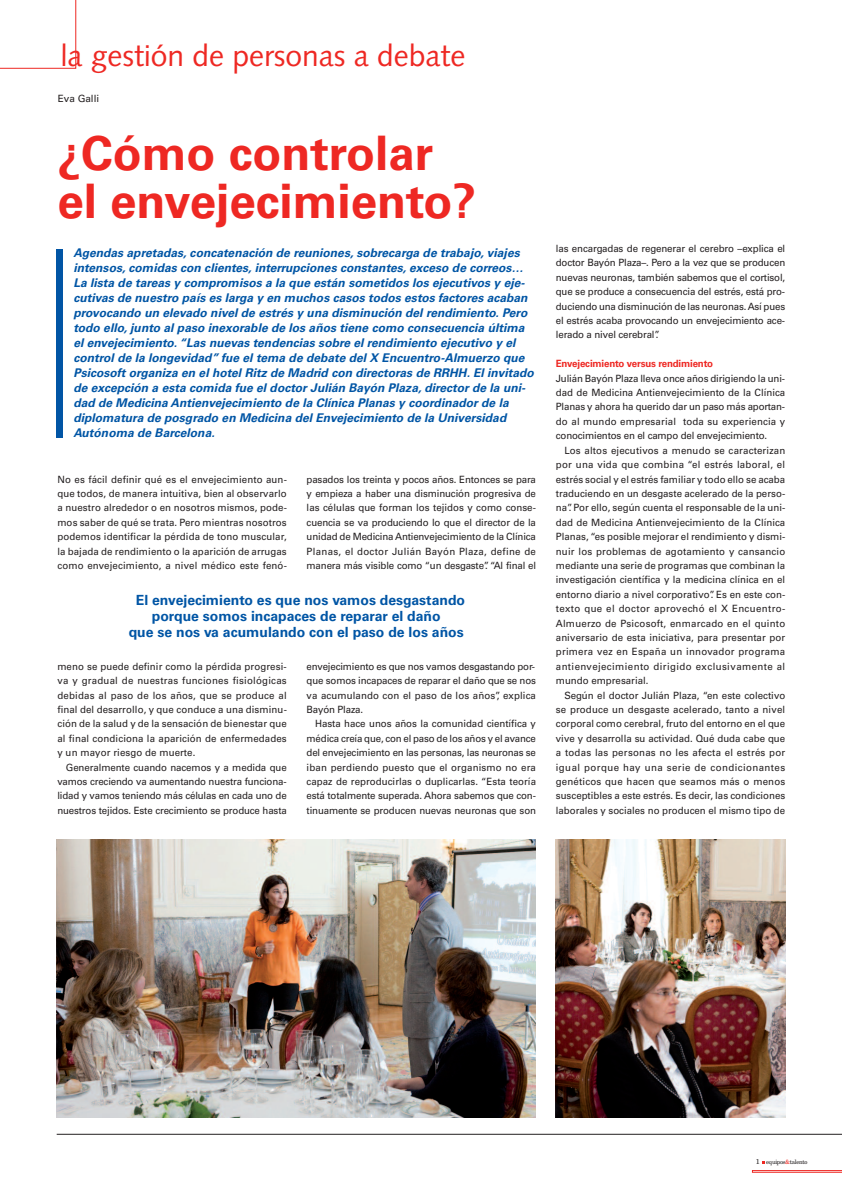
<style>
.page{position:relative;width:842px;height:1191px;background:#fff}
.page>*{position:absolute;margin:0;border:0;box-sizing:border-box;transform-origin:0 0}
.t1{font:700 47.5px/48px "Univers LT";color:#ee2823}
.t2{font:30px "Syntax LT";color:#ee2823}
.t3{font:700 14px/16px "Univers LT";color:#0155a5;text-align:center}
.t4{font:italic 700 12px/15px "Univers LT";letter-spacing:.005em;color:#0155a5}
.t5{font:10px/14.4px "Univers LT";color:#231f20;text-align:justify}
.t6{font:700 10px "Univers LT";letter-spacing:-.015em;color:#ee2823}
.t7{font:6px "New Century Schlbk LT";letter-spacing:-.05em;color:#231f20}
.s1{font-size:7px}
.s2{color:#ee2823}
</style>
<div class="page">
<svg style="left:752px;top:1170px;width:90px;height:2px"></svg>
<svg style="left:0;top:0;width:76px;height:69px"></svg>
<div style="left:57px;top:249px;width:6px;height:189px;background:#0155a5"></div>
<hr style="left:57px;top:1133px;width:785px;height:1px;background:#231f20">
<img style="left:57px;top:839px;width:479px;height:278px">
<img style="left:556px;top:839px;width:229px;height:278px">
<h2 class="t2" style="left:61px;top:43px;width:406px">la gestión de personas a debate</h2>
<p class="t5" style="left:58px;top:92px;width:43px">Eva Galli</p>
<h1 class="t1" style="left:57px;top:134px;width:420px">¿Cómo controlar el envejecimiento?</h1>
<p class="t4" style="left:73px;top:246px;width:462px">Agendas apretadas, concatenación de reuniones, sobrecarga de trabajo, viajes intensos, comidas con clientes, interrupciones constantes, exceso de correos… La lista de tareas y compromisos a la que están sometidos los ejecutivos y eje&shy;cutivas de nuestro país es larga y en muchos casos todos estos factores acaban provocando un elevado nivel de estrés y una disminución del rendimiento. Pero todo ello, junto al paso inexorable de los años tiene como consecuencia última el envejecimiento. “Las nuevas tendencias sobre el rendimiento ejecutivo y el control de la longevidad” fue el tema de debate del X Encuentro-Almuerzo que Psicosoft organiza en el hotel Ritz de Madrid con directoras de RRHH. El invitado de excepción a esta comida fue el doctor Julián Bayón Plaza, director de la uni&shy;dad de Medicina Antienvejecimiento de la Clínica Planas y coordinador de la diplomatura de posgrado en Medicina del Envejecimiento de la Universidad Autónoma de Barcelona.</p>
<p class="t5" style="left:57px;top:472px;width:231px">No es fácil definir qué es el envejecimiento aun&shy;que todos, de manera intuitiva, bien al observarlo a nuestro alrededor o en nosotros mismos, pode&shy;mos saber de qué se trata. Pero mientras nosotros podemos identificar la pérdida de tono muscular, la bajada de rendimiento o la aparición de arrugas como envejecimiento, a nivel médico este fenó-</p>
<p class="t5" style="left:307px;top:472px;width:231px">pasados los treinta y pocos años. Entonces se para y empieza a haber una disminución progresiva de las células que forman los tejidos y como conse&shy;cuencia se va produciendo lo que el director de la unidad de Medicina Antienvejecimiento de la Clínica Planas, el doctor Julián Bayón Plaza, define de manera más visible como “un desgaste”. “Al final el</p>
<h3 class="t3" style="left:129px;top:593px;width:338px">El envejecimiento es que nos vamos desgastando porque somos incapaces de reparar el daño<br>que se nos va acumulando con el paso de los años</h3>
<p class="t5" style="left:57px;top:660px;width:231px">meno se puede definir como la pérdida progresi&shy;va y gradual de nuestras funciones fisiológicas debidas al paso de los años, que se produce al final del desarrollo, y que conduce a una disminu&shy;ción de la salud y de la sensación de bienestar que al final condiciona la aparición de enfermedades y un mayor riesgo de muerte.</p>
<p class="t5" style="left:57px;top:760px;width:231px;text-indent:9px">Generalmente cuando nacemos y a medida que vamos creciendo va aumentando nuestra funciona&shy;lidad y vamos teniendo más células en cada uno de nuestros tejidos. Este crecimiento se produce hasta</p>
<p class="t5" style="left:307px;top:660px;width:231px">envejecimiento es que nos vamos desgastando por&shy;que somos incapaces de reparar el daño que se nos va acumulando con el paso de los años”, explica Bayón Plaza.</p>
<p class="t5" style="left:307px;top:717px;width:231px;text-indent:9px">Hasta hace unos años la comunidad científica y médica creía que, con el paso de los años y el avance del envejecimiento en las personas, las neuronas se iban perdiendo puesto que el organismo no era capaz de reproducirlas o duplicarlas. “Esta teoría está totalmente superada. Ahora sabemos que con&shy;tinuamente se producen nuevas neuronas que son</p>
<p class="t5" style="left:556px;top:242px;width:231px">las encargadas de regenerar el cerebro –explica el doctor Bayón Plaza–. Pero a la vez que se producen nuevas neuronas, también sabemos que el cortisol, que se produce a consecuencia del estrés, está pro&shy;duciendo una disminución de las neuronas.Así pues el estrés acaba provocando un envejecimiento ace&shy;lerado a nivel cerebral”.</p>
<p class="t6" style="left:556px;top:360px;width:159px">Envejecimiento versus rendimiento</p>
<p class="t5" style="left:556px;top:372px;width:231px">Julián Bayón Plaza lleva once años dirigiendo la uni&shy;dad de Medicina Antienvejecimiento de la Clínica Planas y ahora ha querido dar un paso más aportan&shy;do al mundo empresarial toda su experiencia y conocimientos en el campo del envejecimiento.</p>
<p class="t5" style="left:556px;top:444px;width:231px;text-indent:9px">Los altos ejecutivos a menudo se caracterizan por una vida que combina “el estrés laboral, el estrés social y el estrés familiar y todo ello se acaba traduciendo en un desgaste acelerado de la perso&shy;na”. Por ello, según cuenta el responsable de la uni&shy;dad de Medicina Antienvejecimiento de la Clínica Planas, “es posible mejorar el rendimiento y dismi&shy;nuir los problemas de agotamiento y cansancio mediante una serie de programas que combinan la investigación científica y la medicina clínica en el entorno diario a nivel corporativo”. Es en este con&shy;texto que el doctor aprovechó el X Encuentro-Almuerzo de Psicosoft, enmarcado en el quinto aniversario de esta iniciativa, para presentar por primera vez en España un innovador programa antienvejecimiento dirigido exclusivamente al mundo empresarial.</p>
<p class="t5" style="left:556px;top:688px;width:231px;text-indent:9px">Según el doctor Julián Plaza, “en este colectivo se produce un desgaste acelerado, tanto a nivel corporal como cerebral, fruto del entorno en el que vive y desarrolla su actividad. Qué duda cabe que a todas las personas no les afecta el estrés por igual porque hay una serie de condicionantes genéticos que hacen que seamos más o menos susceptibles a este estrés. Es decir, las condiciones laborales y sociales no producen el mismo tipo de</p>
<p class="t7" style="left:756px;top:1159px;width:53px"><span class="s1">1</span> equipos<span class="s2">&amp;</span>talento</p>
</div>
